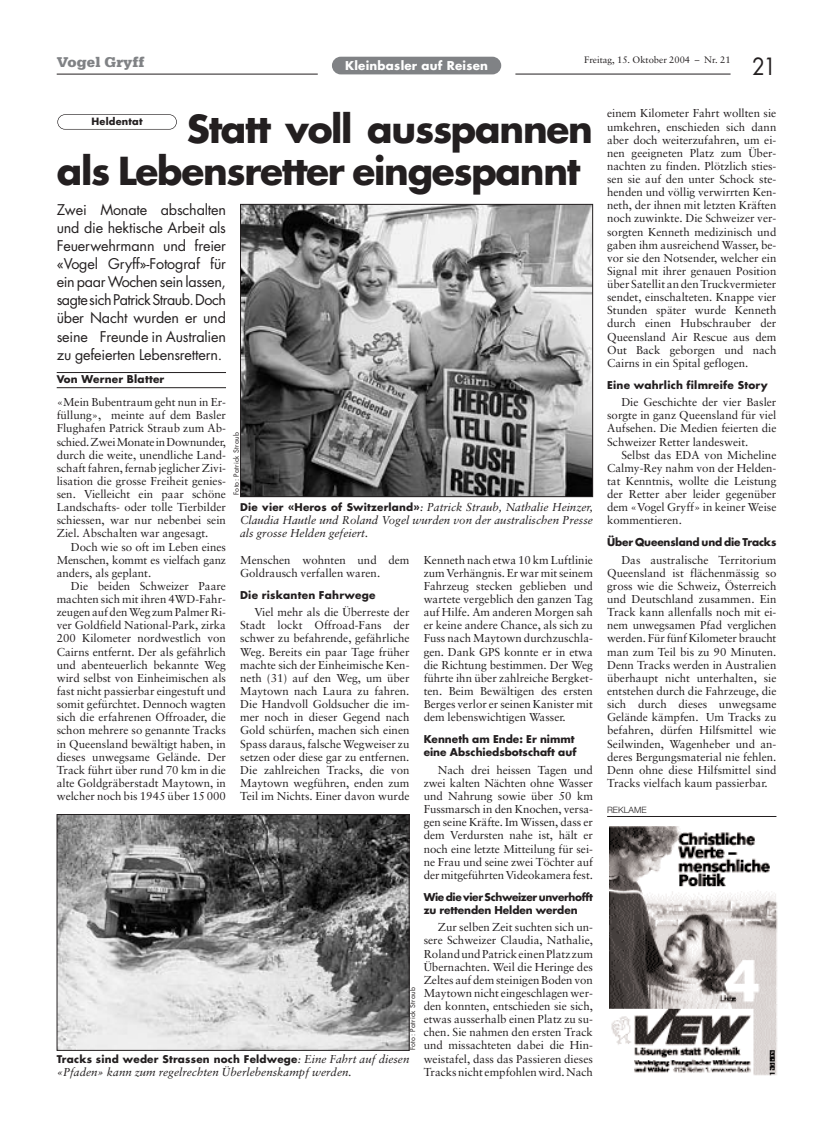
<style>
.page{position:relative;width:833px;height:1134px;background:#fff}
.page>*{position:absolute;margin:0;border:0;box-sizing:border-box;transform-origin:0 0}
.t1{font:700 37.5px/42.5px "Futura";letter-spacing:-.035em;color:#231f20}
.t2{font:23.12px "Futura";color:#231f20;scale:.9 1}
.t3{font:900 15px "Serifa";letter-spacing:.01em;color:#808285}
.t4{font:14.38px/18.1px "Futura";letter-spacing:-.01em;color:#231f20;text-align:justify}
.t5{font:700 11.88px "Futura";letter-spacing:.02em;color:#fff}
.t6{font:11.5px/13.1px "Sabon";color:#231f20;text-align:justify}
.t7{font:italic 11.5px/13.1px "Sabon";color:#231f20;text-align:justify}
.t8{font:700 10.5px/13.1px "Futura";color:#231f20}
.t9{font:700 10.5px "Futura";letter-spacing:.02em;color:#231f20}
.t10{font:700 10.5px/13.1px "Futura";letter-spacing:-.035em;color:#231f20}
.t11{font:700 10.38px "Futura";letter-spacing:.02em;color:#231f20}
.t12{font:700 9.75px "Futura";letter-spacing:.02em;color:#231f20}
.t13{font:9.38px "Sabon";color:#231f20}
.t14{font:300 8.75px "Helvetica Neue";color:#231f20}
.t15{font:6.88px "Futura";letter-spacing:.045em;color:#231f20}
.s1{font-size:10.25px}
.s2{font-family:"Futura";font-weight:700;font-style:normal;font-size:10.38px}
.s3{font-family:"Sabon";font-weight:400;font-style:italic;font-size:11.5px}
</style>
<div class="page">
<hr style="left:57px;top:74px;width:261px;height:1px;background:#231f20">
<hr style="left:515px;top:74px;width:215px;height:1px;background:#231f20">
<div style="left:332px;top:57px;width:169px;height:17px;background:#808285;border-radius:9px"></div>
<div style="left:57px;top:114px;width:120px;height:16px;border:1px solid #231f20;border-radius:8px"></div>
<img style="left:242px;top:206px;width:349px;height:289px">
<svg style="left:56px;top:372px;width:354px;height:679px"></svg>
<img style="left:609px;top:826px;width:169px;height:250px">
<hr style="left:607px;top:816px;width:169px;height:1px;background:#231f20">
<h3 class="t3" style="left:57px;top:57px;width:89px">Vogel Gryff</h3>
<p class="t13" style="left:584px;top:56px;width:148px">Freitag, 15. Oktober 2004 – Nr. 21</p>
<p class="t5" style="left:345px;top:60px;width:144px">Kleinbasler auf Reisen</p>
<h2 class="t2" style="left:752px;top:56px;width:29px">21</h2>
<h1 class="t1" style="left:57px;top:111px;width:537px;text-indent:130px">Statt voll ausspannen als Lebensretter eingespannt</h1>
<p class="t4" style="left:57px;top:202px;width:171px">Zwei Monate abschalten und die hektische Arbeit als Feuerwehrmann und freier «Vogel Gryff»-Fotograf für ein paar Wochen sein lassen, sagte sich Patrick Straub. Doch über Nacht wurden er und seine Freunde in Australien zu gefeierten Lebensrettern.</p>
<p class="t6" style="left:607px;top:108px;width:171px">einem Kilometer Fahrt wollten sie umkehren, enschieden sich dann aber doch weiterzufahren, um ei&shy;nen geeigneten Platz zum Über&shy;nachten zu finden. Plötzlich sties&shy;sen sie auf den unter Schock ste&shy;henden und völlig verwirrten Ken&shy;neth, der ihnen mit letzten Kräften noch zuwinkte. Die Schweizer ver&shy;sorgten Kenneth medizinisch und gaben ihm ausreichend Wasser, be&shy;vor sie den Notsender, welcher ein Signal mit ihrer genauen Position über Satellit an den Truckvermieter sendet, einschalteten. Knappe vier Stunden später wurde Kenneth durch einen Hubschrauber der Queensland Air Rescue aus dem Out Back geborgen und nach Cairns in ein Spital geflogen.</p>
<p class="t9" style="left:607px;top:380px;width:162px">Eine wahrlich filmreife Story</p>
<p class="t6" style="left:607px;top:397px;width:171px;text-indent:14px">Die Geschichte der vier Basler sorgte in ganz Queensland für viel Aufsehen. Die Medien feierten die Schweizer Retter landesweit.</p>
<p class="t6" style="left:607px;top:449px;width:171px;text-indent:14px">Selbst das EDA von Micheline Calmy-Rey nahm von der Helden&shy;tat Kenntnis, wollte die Leistung der Retter aber leider gegenüber dem «Vogel Gryff» in keiner Weise kommentieren.</p>
<p class="t8" style="left:607px;top:537px;width:171px">Über Queensland und die Tracks</p>
<p class="t6" style="left:607px;top:554px;width:171px;text-indent:14px">Das australische Territorium Queensland ist flächenmässig so gross wie die Schweiz, Österreich und Deutschland zusammen. Ein Track kann allenfalls noch mit ei&shy;nem unwegsamen Pfad verglichen werden. Für fünf Kilometer braucht man zum Teil bis zu 90 Minuten.<br>Denn Tracks werden in Australien überhaupt nicht unterhalten, sie entstehen durch die Fahrzeuge, die sich durch dieses unwegsame Gelände kämpfen. Um Tracks zu befahren, dürfen Hilfsmittel wie Seilwinden, Wagenheber und an&shy;deres Bergungsmaterial nie fehlen.<br>Denn ohne diese Hilfsmittel sind Tracks vielfach kaum passierbar.</p>
<p class="t14" style="left:607px;top:806px;width:41px">REKLAME</p>
<p class="t12" style="left:92px;top:117px;width:53px">Heldentat</p>
<p class="t9" style="left:57px;top:374px;width:109px"><span class="s1">Vo</span>n Werner Blatter</p>
<p class="t6" style="left:57px;top:397px;width:171px">«Mein Bubentraum geht nun in Er&shy;füllung», meinte auf dem Basler Flughafen Patrick Straub zum Ab&shy;schied. Zwei Monate in Downunder, durch die weite, unendliche Land&shy;schaft fahren, fernab jeglicher Zivi&shy;lisation die grosse Freiheit genies&shy;sen. Vielleicht ein paar schöne Landschafts- oder tolle Tierbilder schiessen, war nur nebenbei sein Ziel. Abschalten war angesagt.</p>
<p class="t6" style="left:57px;top:541px;width:171px;text-indent:14px">Doch wie so oft im Leben eines Menschen, kommt es vielfach ganz anders, als geplant.</p>
<p class="t6" style="left:57px;top:580px;width:171px;text-indent:14px">Die beiden Schweizer Paare machten sich mit ihren 4WD-Fahr&shy;zeugen auf den Weg zum Palmer Ri&shy;ver Goldfield National-Park, zirka 200 Kilometer nordwestlich von Cairns entfernt. Der als gefährlich und abenteuerlich bekannte Weg wird selbst von Einheimischen als fast nicht passierbar eingestuft und somit gefürchtet. Dennoch wagten sich die erfahrenen Offroader, die schon mehrere so genannte Tracks in Queensland bewältigt haben, in dieses unwegsame Gelände. Der Track führt über rund 70 km in die alte Goldgräberstadt Maytown, in welcher noch bis 1945 über 15 000</p>
<p class="t15" style="left:233px;top:495px;width:65px;rotate:-90deg">Foto: Patrick Straub</p>
<p class="t7" style="left:240px;top:502px;width:354px"><span class="s2">Die vier «Heros of Switzerland»</span>: Patrick Straub, Nathalie Heinzer, Claudia Hautle und Roland Vogel wurden von der australischen Presse als grosse Helden gefeiert.</p>
<p class="t6" style="left:240px;top:554px;width:171px">Menschen wohnten und dem<br>Goldrausch verfallen waren.</p>
<p class="t9" style="left:240px;top:590px;width:137px">Die riskanten Fahrwege</p>
<p class="t6" style="left:240px;top:607px;width:171px;text-indent:14px">Viel mehr als die Überreste der Stadt lockt Offroad-Fans der schwer zu befahrende, gefährliche Weg. Bereits ein paar Tage früher machte sich der Einheimische Ken&shy;neth (31) auf den Weg, um über Maytown nach Laura zu fahren.<br>Die Handvoll Goldsucher die im&shy;mer noch in dieser Gegend nach Gold schürfen, machen sich einen Spass daraus, falsche Wegweiser zu setzen oder diese gar zu entfernen.<br>Die zahlreichen Tracks, die von Maytown wegführen, enden zum Teil im Nichts. Einer davon wurde</p>
<p class="t6" style="left:423px;top:554px;width:171px">Kenneth nach etwa 10 km Luftlinie zum Verhängnis. Er war mit seinem Fahrzeug stecken geblieben und wartete vergeblich den ganzen Tag auf Hilfe. Am anderen Morgen sah er keine andere Chance, als sich zu Fuss nach Maytown durchzuschla&shy;gen. Dank GPS konnte er in etwa die Richtung bestimmen. Der Weg führte ihn über zahlreiche Bergket&shy;ten. Beim Bewältigen des ersten Berges verlor er seinen Kanister mit dem lebenswichtigen Wasser.</p>
<p class="t8" style="left:423px;top:734px;width:154px">Kenneth am Ende: Er nimmt eine Abschiedsbotschaft auf</p>
<p class="t6" style="left:423px;top:764px;width:171px;text-indent:14px">Nach drei heissen Tagen und zwei kalten Nächten ohne Wasser und Nahrung sowie über 50 km Fussmarsch in den Knochen, versa&shy;gen seine Kräfte. Im Wissen, dass er dem Verdursten nahe ist, hält er noch eine letzte Mitteilung für sei&shy;ne Frau und seine zwei Töchter auf der mitgeführten Videokamera fest.</p>
<p class="t10" style="left:423px;top:891px;width:171px">Wie die vier Schweizer unverhofft zu rettenden Helden werden</p>
<p class="t6" style="left:423px;top:922px;width:171px;text-indent:14px">Zur selben Zeit suchten sich un&shy;sere Schweizer Claudia, Nathalie, Roland und Patrick einen Platz zum Übernachten. Weil die Heringe des Zeltes auf dem steinigen Boden von Maytown nicht eingeschlagen wer&shy;den konnten, entschieden sie sich, etwas ausserhalb einen Platz zu su&shy;chen. Sie nahmen den ersten Track und missachteten dabei die Hin&shy;weistafel, dass das Passieren dieses Tracks nicht empfohlen wird. Nach</p>
<p class="t15" style="left:409px;top:1050px;width:65px;rotate:-90deg">Foto: Patrick Straub</p>
<p class="t11" style="left:57px;top:1054px;width:354px">Tracks sind weder Strassen noch Feldwege<span class="s3">: Eine Fahrt auf diesen</span></p>
<p class="t7" style="left:57px;top:1066px;width:296px">«Pfaden» kann zum regelrechten Überlebenskampf werden.</p>
</div>
